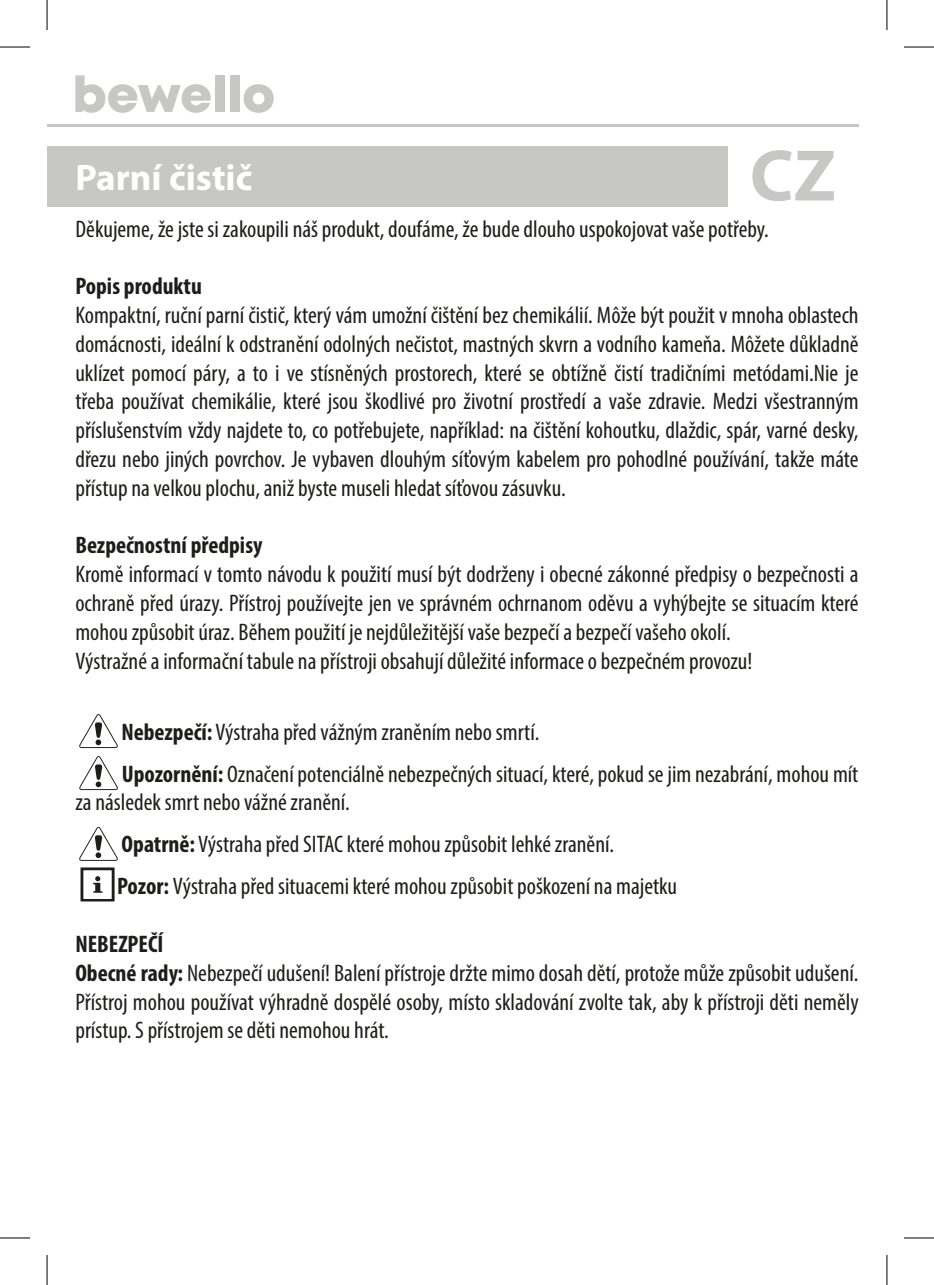
<style>
.page{position:relative;width:934px;height:1285px;background:#fff}
.page>*{position:absolute;margin:0;border:0;box-sizing:border-box;transform-origin:0 0}
.t1{font:700 73.4px "Myriad Pro";color:#c7c7c6}
.t2{font:700 37px "Myriad Pro";color:#fff}
.t3{font:condensed 24px/28.8px "Myriad Pro";color:#1d1d1b}
.t4{font:700 condensed 24px "Myriad Pro";color:#1d1d1b}
.s1{font-weight:700}
</style>
<div class="page">
<svg style="left:79px;top:714px;width:39px;height:34px"></svg>
<svg style="left:79px;top:756px;width:39px;height:34px"></svg>
<svg style="left:79px;top:827px;width:39px;height:34px"></svg>
<svg style="left:80px;top:867px;width:34px;height:34px"></svg>
<hr style="left:47px;top:124px;width:811px;height:2px;background:#c7c7c6">
<svg style="left:75px;top:75px;width:136px;height:38px"></svg>
<div style="left:215px;top:75px;width:9px;height:37px;background:#c7c7c6"></div>
<div style="left:230px;top:75px;width:9px;height:37px;background:#c7c7c6"></div>
<svg style="left:243px;top:84px;width:30px;height:29px"></svg>
<div style="left:47px;top:146px;width:680px;height:60px;background:#c7c7c6"></div>
<hr style="left:0;top:47px;width:30px;height:1px;background:#000">
<hr style="left:903px;top:47px;width:30px;height:1px;background:#000">
<hr style="left:0;top:1237px;width:30px;height:1px;background:#000">
<hr style="left:903px;top:1237px;width:30px;height:1px;background:#000">
<hr style="left:47px;top:0;width:1px;height:30px;background:#000">
<hr style="left:47px;top:1255px;width:1px;height:30px;background:#000">
<hr style="left:886px;top:0;width:1px;height:30px;background:#000">
<hr style="left:886px;top:1255px;width:1px;height:30px;background:#000">
<h2 class="t2" style="left:75px;top:153px;width:178px">Parní čistič</h2>
<h1 class="t1" style="left:749px;top:128px;width:88px">CZ</h1>
<p class="t3" style="left:75px;top:214px;width:694px">Děkujeme, že jste si zakoupili náš produkt, doufáme, že bude dlouho uspokojovat vaše potřeby.</p>
<p class="t4" style="left:75px;top:271px;width:128px">Popis produktu</p>
<p class="t3" style="left:75px;top:300px;width:784px;text-align:justify">Kompaktní, ruční parní čistič, který vám umožní čištění bez chemikálií. Môže být použit v mnoha oblastech domácnosti, ideální k odstranění odolných nečistot, mastných skvrn a vodního kameňa. Môžete důkladně uklízet pomocí páry, a to i ve stísněných prostorech, které se obtížně čistí tradičními metódami.Nie je třeba používat chemikálie, které jsou škodlivé pro životní prostředí a vaše zdravie. Medzi všestranným příslušenstvím vždy najdete to, co potřebujete, například: na čištění kohoutku, dlaždic, spár, varné desky, dřezu nebo jiných povrchov. Je vybaven dlouhým síťovým kabelem pro pohodlné používání, takže máte přístup na velkou plochu, aniž byste museli hledat síťovou zásuvku.</p>
<p class="t4" style="left:75px;top:530px;width:188px">Bezpečnostní předpisy</p>
<p class="t3" style="left:75px;top:559px;width:784px">Kromě informací v tomto návodu k použití musí být dodrženy i obecné zákonné předpisy o bezpečnosti a ochraně před úrazy. Přístroj používejte jen ve správném ochrnanom oděvu a vyhýbejte se situacím které mohou způsobit úraz. Během použití je nejdůležitější vaše bezpečí a bezpečí vašeho okolí.<br>Výstražné a informační tabule na přístroji obsahují důležité informace o bezpečném provozu!</p>
<p class="t3" style="left:121px;top:710px;width:738px;line-height:42px"><span class="s1">Nebezpečí:</span> Výstraha před vážným zraněním nebo smrtí.<br><span class="s1">Upozornění:</span> Označení potenciálně nebezpečných situací, které, pokud se jim nezabrání, mohou mít</p>
<p class="t3" style="left:117px;top:781px;width:561px;line-height:42px;text-indent:-42px">za následek smrt nebo vážné zranění.<br><span class="s1">Opatrně:</span> Výstraha před SITAC které mohou způsobit lehké zranění.<br><span class="s1">Pozor:</span> Výstraha před situacemi které mohou způsobit poškození na majetku</p>
<p class="t3" style="left:75px;top:929px;width:784px"><span class="s1">NEBEZPEČÍ<br>Obecné rady:</span> Nebezpečí udušení! Balení přístroje držte mimo dosah dětí, protože může způsobit udušení.<br>Přístroj mohou používat výhradně dospělé osoby, místo skladování zvolte tak, aby k přístroji děti neměly prístup. S přístrojem se děti nemohou hrát.</p>
</div>
